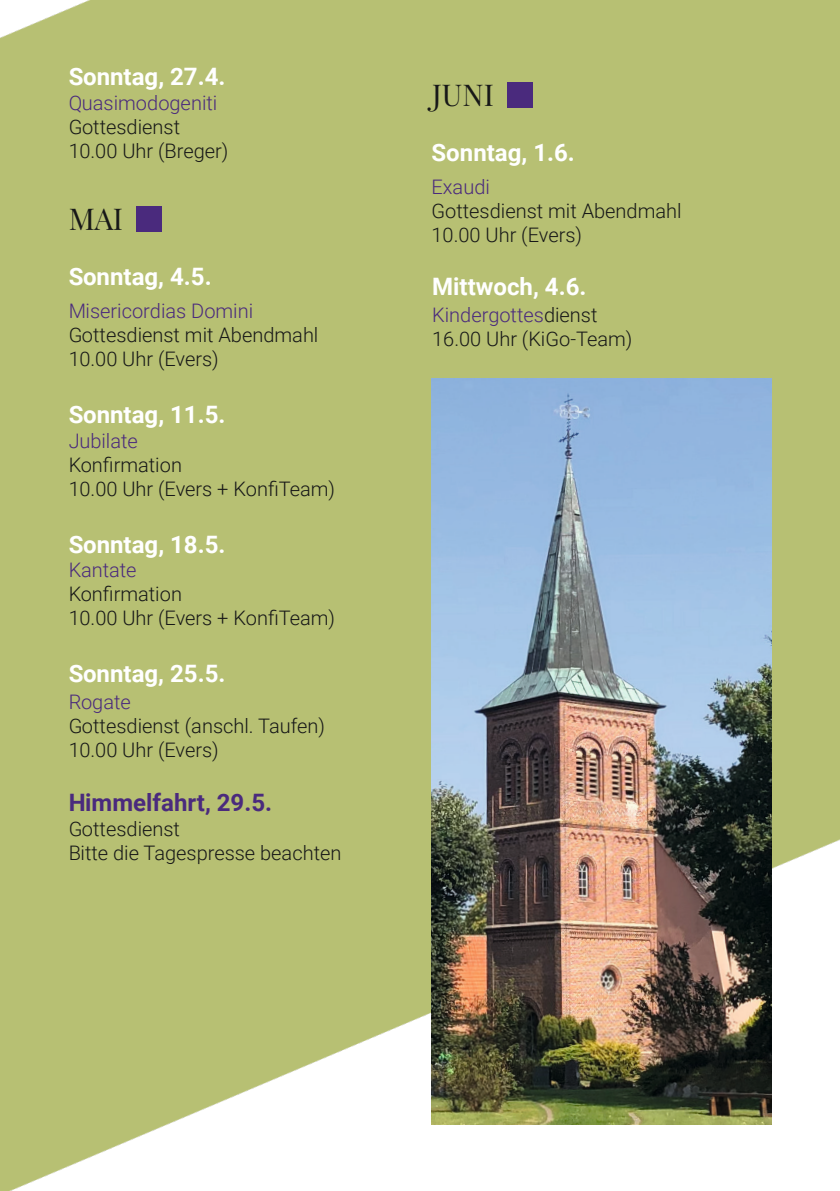
<style>
.page{position:relative;width:840px;height:1191px;background:#fff}
.page>*{position:absolute;margin:0;border:0;box-sizing:border-box;transform-origin:0 0}
.t1{font:30px "Playfair Display";color:#171818}
.t2{font:700 24px "Roboto";color:#fff}
.t3{font:700 24px "Roboto";color:#4a2a7d}
.t4{font:300 20px/24px "Roboto";color:#171818}
.t5{font:300 20px "Roboto";color:#4a2a7d}
.s1{color:#4a2a7d}
</style>
<div class="page">
<img style="left:0;top:0;width:839px;height:1191px">
<img style="left:431px;top:378px;width:340px;height:746px">
<div style="left:137px;top:206px;width:25px;height:26px;background:#4a2a7d"></div>
<div style="left:507px;top:82px;width:26px;height:26px;background:#4a2a7d"></div>
<p class="t2" style="left:68px;top:60px;width:159px">Sonntag, 27.4.</p>
<p class="t5" style="left:68px;top:89px;width:150px">Quasimodogeniti</p>
<p class="t4" style="left:68px;top:115px;width:161px">Gottesdienst<br>10.00 Uhr (Breger)</p>
<h1 class="t1" style="left:68px;top:200px;width:56px">MAI</h1>
<p class="t2" style="left:68px;top:260px;width:145px">Sonntag, 4.5.</p>
<p class="t5" style="left:68px;top:297px;width:186px">Misericordias Domini</p>
<p class="t4" style="left:68px;top:322px;width:251px">Gottesdienst mit Abendmahl<br>10.00 Uhr (Evers)</p>
<p class="t2" style="left:68px;top:397px;width:159px">Sonntag, 11.5.</p>
<p class="t5" style="left:68px;top:427px;width:71px">Jubilate</p>
<p class="t4" style="left:68px;top:452px;width:268px">Konfirmation<br>10.00 Uhr (Evers + KonfiTeam)</p>
<p class="t2" style="left:68px;top:528px;width:159px">Sonntag, 18.5.</p>
<p class="t5" style="left:68px;top:556px;width:70px">Kantate</p>
<p class="t4" style="left:68px;top:581px;width:268px">Konfirmation<br>10.00 Uhr (Evers + KonfiTeam)</p>
<p class="t2" style="left:68px;top:657px;width:159px">Sonntag, 25.5.</p>
<p class="t5" style="left:68px;top:688px;width:64px">Rogate</p>
<p class="t4" style="left:68px;top:713px;width:258px">Gottesdienst (anschl. Taufen)<br>10.00 Uhr (Evers)</p>
<p class="t3" style="left:68px;top:785px;width:205px">Himmelfahrt, 29.5.</p>
<p class="t4" style="left:68px;top:816px;width:274px">Gottesdienst<br>Bitte die Tagespresse beachten</p>
<h1 class="t1" style="left:432px;top:76px;width:63px">JUNI</h1>
<p class="t2" style="left:431px;top:136px;width:145px">Sonntag, 1.6.</p>
<p class="t5" style="left:431px;top:172px;width:60px">Exaudi</p>
<p class="t4" style="left:431px;top:198px;width:251px">Gottesdienst mit Abendmahl<br>10.00 Uhr (Evers)</p>
<p class="t2" style="left:432px;top:270px;width:156px">Mittwoch, 4.6.</p>
<p class="t4" style="left:432px;top:302px;width:202px"><span class="s1">Kindergottes</span>dienst<br>16.00 Uhr (KiGo-Team)</p>
</div>
